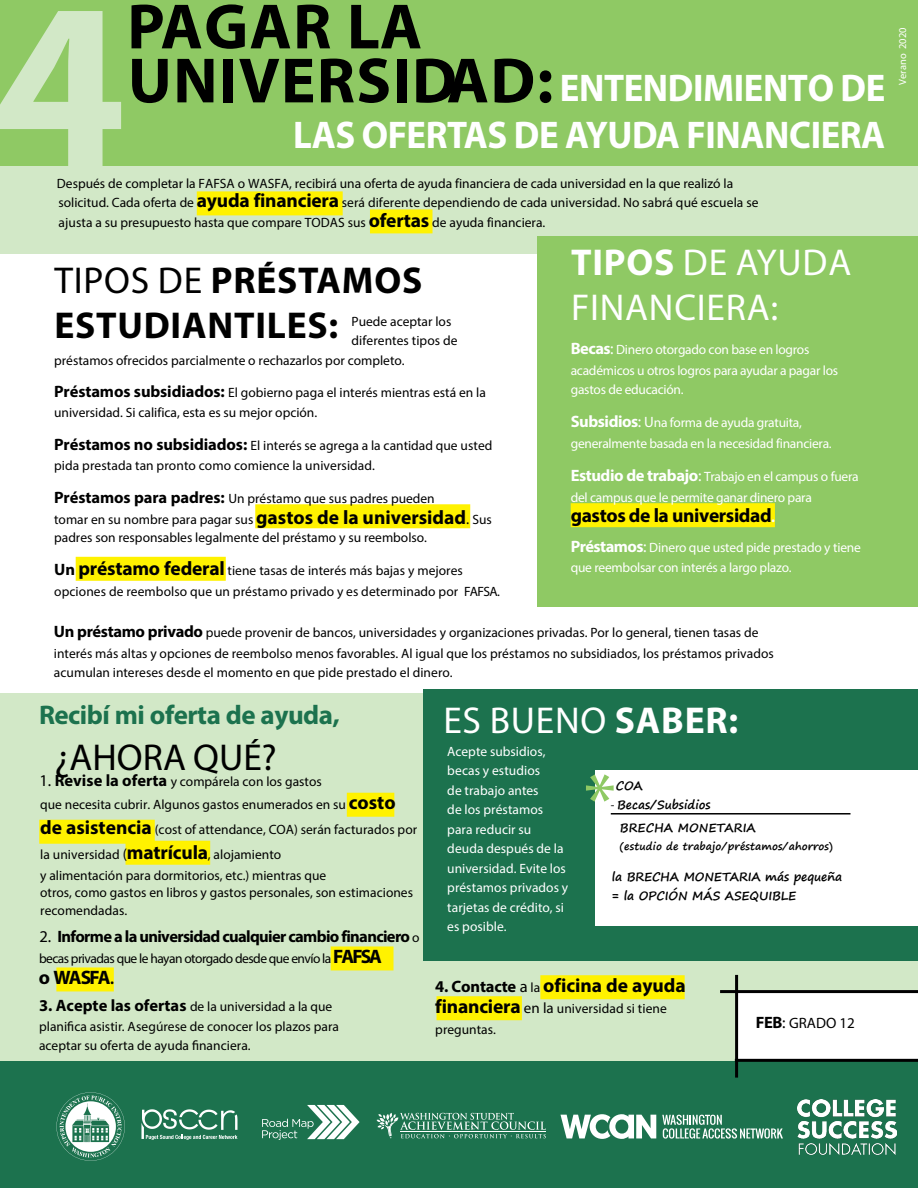
<style>
.page{position:relative;width:918px;height:1188px;background:#fff}
.page>*{position:absolute;margin:0;border:0;box-sizing:border-box;transform-origin:0 0}
.t1{font:700 238.5px "Myriad Pro";color:#d2e8c7}
.t2{font:78px "Myriad Pro";color:#8fc964}
.t3{font:700 64.5px/54px "Myriad Pro";letter-spacing:.02em;color:#000}
.t4{font:700 38.7px/46.5px "Myriad Pro";letter-spacing:-.01em;color:#fff;text-align:right;scale:.95 1}
.t5{font:37.5px/45px "Myriad Pro";letter-spacing:.02em;color:#fff}
.t6{font:700 37.5px/45px "Myriad Pro";letter-spacing:.02em;color:#000}
.t7{font:37.5px "Myriad Pro";color:#000}
.t8{font:700 27px "Myriad Pro";letter-spacing:-.02em;color:#1c724e}
.t9{font:700 19.5px "Myriad Pro";letter-spacing:-.02em;color:#000}
.t10{font:700 19.5px "Myriad Pro";color:#000}
.t11{font:700 16.5px "Myriad Pro";letter-spacing:-.04em;color:#000}
.t12{font:15px "Myriad Pro";color:#000}
.t13{font:13.5px/20.2px "Myriad Pro";color:#000}
.t14{font:13.5px/20.2px "Myriad Pro";letter-spacing:-.02em;color:#fff}
.t15{font:13.5px/19.5px "Myriad Pro";letter-spacing:.005em;color:#fff}
.t16{font:13.5px "Myriad Pro";letter-spacing:-.04em;color:#000}
.t17{font:700 12px/22.5px "Segoe Print";letter-spacing:-.01em;color:#000}
.t18{font:700 10.5px "Segoe Print";letter-spacing:.01em;color:#000}
.t19{font:10.5px "Myriad Pro";color:#fff}
.s1{font-size:64.5px;color:#000}
.s2{font-weight:700;font-size:19.5px}
.s3{font-weight:400}
.s4{font-weight:700}
.s5{font-weight:700;font-size:16.5px}
.s6{font-size:16.5px}
.s7{font-size:15px}
.s8{font-size:15px;color:#fff}
.s9{font-weight:400;font-size:13.5px}
.s10{font-family:"Myriad Pro";font-weight:400}
.s11{font-weight:400;font-size:16.5px}
</style>
<div class="page">
<div style="left:0;top:693px;width:918px;height:387px;background:#d2e8c7"></div>
<div style="left:0;top:80px;width:918px;height:174px;background:#d2e8c7"></div>
<div style="left:0;top:0;width:918px;height:165px;background:#8fc964"></div>
<div style="left:197px;top:191px;width:146px;height:25px;background:#fff200"></div>
<div style="left:370px;top:209px;width:62px;height:25px;background:#fff200"></div>
<div style="left:537px;top:236px;width:381px;height:371px;background:#8fc964"></div>
<div style="left:255px;top:504px;width:215px;height:25px;background:#fff200"></div>
<div style="left:76px;top:556px;width:150px;height:25px;background:#fff200"></div>
<div style="left:571px;top:503px;width:204px;height:25px;background:#fff200"></div>
<div style="left:424px;top:689px;width:494px;height:272px;background:#1c724e"></div>
<div style="left:39px;top:821px;width:116px;height:21px;background:#fff200"></div>
<div style="left:126px;top:840px;width:84px;height:25px;background:#fff200"></div>
<div style="left:331px;top:946px;width:63px;height:24px;background:#fff200"></div>
<div style="left:56px;top:967px;width:58px;height:25px;background:#fff200"></div>
<div style="left:540px;top:975px;width:145px;height:25px;background:#fff200"></div>
<div style="left:437px;top:996px;width:85px;height:25px;background:#fff200"></div>
<div style="left:0;top:1061px;width:918px;height:127px;background:#1c724e"></div>
<div style="left:595px;top:770px;width:323px;height:155px;background:#fff"></div>
<hr style="left:611px;top:813px;width:240px;height:2px;background:#000">
<div style="left:735px;top:991px;width:183px;height:68px;background:#fff"></div>
<hr style="left:720px;top:990px;width:198px;height:3px;background:#000">
<hr style="left:735px;top:975px;width:3px;height:103px;background:#000">
<hr style="left:735px;top:1059px;width:183px;height:3px;background:#000">
<div style="left:347px;top:798px;width:47px;height:13px;background:#fff200"></div>
<svg style="left:262px;top:1105px;width:98px;height:35px"></svg>
<svg style="left:560px;top:1114px;width:96px;height:25px"></svg>
<svg style="left:662px;top:1115px;width:121px;height:24px"></svg>
<svg style="left:377px;top:1113px;width:169px;height:26px"></svg>
<svg style="left:141px;top:1109px;width:97px;height:31px"></svg>
<svg style="left:56px;top:1092px;width:69px;height:69px"></svg>
<img style="left:797px;top:1099px;width:99px;height:56px">
<h1 class="t1" style="left:-6px;top:-70px;width:134px">4</h1>
<h3 class="t3" style="left:127px;top:-2px;width:296px">PAGAR LA<br>UNIVERSI</h3>
<h3 class="t4" style="left:293px;top:64px;width:625px"><span class="s1">DAD:</span> ENTENDIMIENTO DE<br>LAS OFERTAS DE AYUDA FINANCIERA</h3>
<p class="t13" style="left:57px;top:175px;width:703px;line-height:18.3px">Después de completar la FAFSA o WASFA, recibirá una oferta de ayuda financiera de cada universidad en la que realizó la solicitud. Cada oferta de <span class="s2">ayuda financiera</span> será diferente dependiendo de cada universidad. No sabrá qué escuela se</p>
<p class="t13" style="left:58px;top:213px;width:488px">ajusta a su presupuesto hasta que compare TODAS sus <span class="s2">ofertas</span> de ayuda financiera.</p>
<h3 class="t6" style="left:54px;top:257px;width:369px"><span class="s3">TIPOS DE</span> PRÉSTAMOS<br>ESTUDIANTILES:</h3>
<h3 class="t5" style="left:571px;top:240px;width:282px"><span class="s4">TIPOS</span> DE AYUDA<br>FINANCIERA:</h3>
<p class="t14" style="left:571px;top:339px;width:269px;line-height:20.9px"><span class="s5">Becas</span><span class="s6">:</span> Dinero otorgado con base en logros académicos u otros logros para ayudar a pagar los</p>
<p class="t14" style="left:571px;top:379px;width:114px">gastos de educación.</p>
<p class="t14" style="left:571px;top:412px;width:263px"><span class="s5">Subsidios</span><span class="s6">:</span> <span class="s7">U</span>na forma de ayuda gratuita, generalmente basada en la necesidad financiera.</p>
<p class="t14" style="left:571px;top:466px;width:290px"><span class="s5">Estudio de trabajo</span><span class="s6">:</span> Trabajo en el campus o fuera del campus que le permite ganar dinero para</p>
<h3 class="t9" style="left:571px;top:502px;width:206px">gastos de la universidad<span class="s8">.</span></h3>
<p class="t14" style="left:571px;top:537px;width:292px"><span class="s5">Préstamos</span><span class="s6">:</span> Dinero que usted pide prestado y tiene que reembolsar con interés a largo plazo.</p>
<p class="t13" style="left:352px;top:311px;width:101px">Puede aceptar los</p>
<p class="t13" style="left:352px;top:330px;width:108px">diferentes tipos de</p>
<p class="t13" style="left:54px;top:350px;width:352px">préstamos ofrecidos parcialmente o rechazarlos por completo.</p>
<p class="t13" style="left:54px;top:382px;width:433px"><span class="s5">Préstamos subsidiados:</span> El gobierno paga el interés mientras está en la universidad. Si califica, esta es su mejor opción.</p>
<p class="t13" style="left:54px;top:435px;width:440px"><span class="s5">Préstamos no subsidiados:</span> El interés se agrega a la cantidad que usted pida prestada tan pronto como comience la universidad.</p>
<p class="t13" style="left:54px;top:488px;width:439px;line-height:20.7px"><span class="s5">Préstamos para padres:</span> Un préstamo que sus padres pueden<br>tomar en su nombre para pagar sus <span class="s2">gastos de la universidad</span><span class="s7">.</span> Sus</p>
<p class="t13" style="left:54px;top:528px;width:374px">padres son responsables legalmente del préstamo y su reembolso.</p>
<p class="t13" style="left:54px;top:559px;width:447px;line-height:21.6px"><span class="s5">Un</span> <span class="s2">préstamo federal</span> tiene tasas de interés más bajas y mejores opciones de reembolso que un préstamo privado y es determinado por FAFSA.</p>
<p class="t13" style="left:54px;top:622px;width:721px;line-height:20.9px"><span class="s5">Un préstamo privado</span> puede provenir de bancos, universidades y organizaciones privadas. Por lo general, tienen tasas de interés más altas y opciones de reembolso menos favorables. Al igual que los préstamos no subsidiados, los préstamos privados</p>
<p class="t13" style="left:54px;top:662px;width:400px">acumulan intereses desde el momento en que pide prestado el dinero.</p>
<h3 class="t8" style="left:39px;top:697px;width:302px">Recibí mi oferta de ayuda,</h3>
<h3 class="t7" style="left:54px;top:734px;width:224px">¿AHORA QUÉ?</h3>
<p class="t13" style="left:39px;top:769px;width:358px;line-height:23.7px"><span class="s6">1.</span> <span class="s5">Revise la oferta</span> y compárela con los gastos<br>que necesita cubrir. Algunos gastos enumerados en su <span class="s2">costo</span></p>
<p class="t13" style="left:40px;top:817px;width:379px;line-height:25px"><span class="s2">de asistencia</span> (cost of attendance, COA) serán facturados por la universidad <span class="s7">(</span><span class="s2">matrícula</span>, alojamiento</p>
<p class="t13" style="left:40px;top:867px;width:374px;line-height:17.4px">y alimentación para dormitorios, etc.) mientras que<br>otros, como gastos en libros y gastos personales, son estimaciones recomendadas.</p>
<p class="t11" style="left:39px;top:925px;width:382px"><span class="s3">2.</span> Informe a la universidad cualquier cambio financiero <span class="s9">o</span></p>
<p class="t16" style="left:39px;top:950px;width:345px">becas privadas que le hayan otorgado desde que envío la <span class="s2">FAFSA</span></p>
<h3 class="t9" style="left:39px;top:965px;width:77px">o WASFA<span class="s7">.</span></h3>
<p class="t13" style="left:39px;top:996px;width:302px"><span class="s5">3. Acepte las ofertas</span> de la universidad a la que planifica asistir. Asegúrese de conocer los plazos para</p>
<p class="t13" style="left:39px;top:1035px;width:213px">aceptar su oferta de ayuda financiera.</p>
<h3 class="t5" style="left:443px;top:698px;width:296px">ES BUENO <span class="s4">SABER:</span></h3>
<p class="t15" style="left:447px;top:741px;width:123px">Acepte subsidios, becas y estudios<br>de trabajo antes<br>de los préstamos para reducir su deuda después de la universidad. Evite los préstamos privados y tarjetas de crédito, si es posible.</p>
<h2 class="t2" style="left:584px;top:754px;width:34px">*</h2>
<p class="t17" style="left:616px;top:774px;width:28px">COA</p>
<p class="t17" style="left:620px;top:793px;width:137px;text-indent:-9px"><span class="s10">-</span> Becas/Subsidios<br>BRECHA MONETARIA</p>
<p class="t18" style="left:620px;top:836px;width:214px">(estudio de trabajo/préstamos/ahorros)</p>
<p class="t17" style="left:612px;top:866px;width:232px;line-height:19.5px">la BRECHA MONETARIA más pequeña = la OPCIÓN MÁS ASEQUIBLE</p>
<h3 class="t10" style="left:435px;top:973px;width:252px"><span class="s6">4. Contacte</span> <span class="s11">a</span> <span class="s9">la</span> oficina de ayuda</h3>
<p class="t13" style="left:435px;top:999px;width:233px"><span class="s2">financiera</span> <span class="s7">en la</span> universidad si tiene preguntas.</p>
<p class="t12" style="left:756px;top:1014px;width:101px"><span class="s5">FEB</span><span class="s6">:</span> GRADO 12</p>
<p class="t19" style="left:896px;top:85px;width:59px;rotate:-90deg">Verano 2020</p>
</div>
